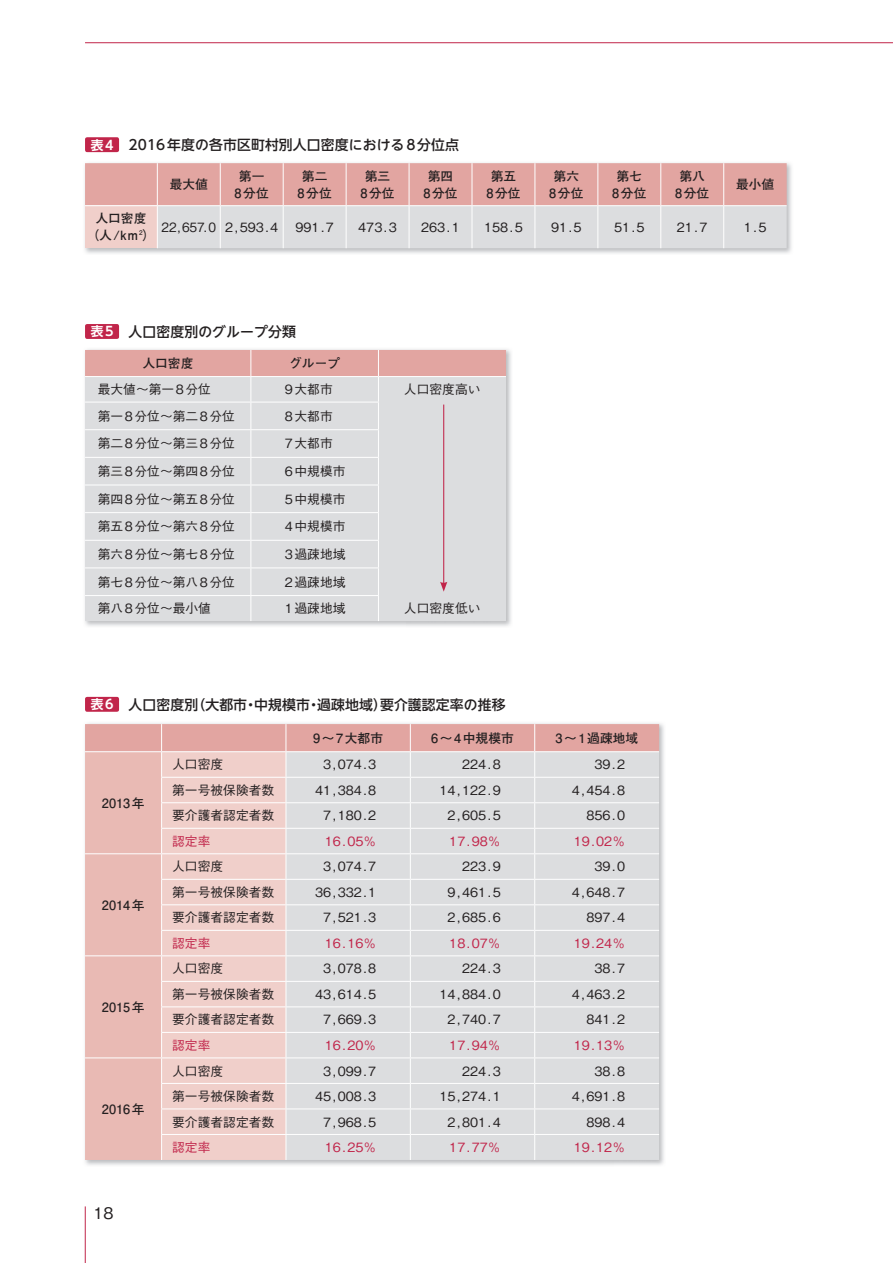
<style>
.page{position:relative;width:893px;height:1263px;background:#fff}
.page>*{position:absolute;margin:0;border:0;box-sizing:border-box;transform-origin:0 0}
.t1{font:500 15.9px "Gothic BBB Pro";color:#231f20}
.t2{font:500 13.8px "UD Shin Go NT Pro";letter-spacing:.01em;color:#231f20}
.t3{font:500 12.75px "Gothic BBB Pro";color:#231f20}
.t4{font:700 12.75px/17px "Futo Go B101 Pro";color:#231f20;text-align:center}
.t5{font:500 12.75px "Gothic BBB Pro";color:#c1254a}
.t6{font:500 12.75px "Gothic BBB Pro";letter-spacing:.06em;color:#231f20}
.t7{font:500 12.75px "Gothic BBB Pro";color:#231f20;scale:.95 1}
.s1{font-family:"UD Shin Go Pro De";font-weight:700;font-size:12.75px;color:#fff}
</style>
<div class="page">
<hr style="left:85px;top:1206px;width:1px;height:57px;background:#c1254a">
<hr style="left:85px;top:42px;width:808px;height:1px;background:#c1254a">
<div style="left:85px;top:137px;width:34px;height:15px;background:#c1254a;border-radius:2px"></div>
<img style="left:84px;top:163px;width:708px;height:91px">
<svg style="left:85px;top:163px;width:702px;height:85px;background:#e0c0bf"></svg>
<hr style="left:157px;top:163px;width:1px;height:42px;background:#fff">
<hr style="left:220px;top:163px;width:1px;height:42px;background:#fff">
<hr style="left:283px;top:163px;width:1px;height:42px;background:#fff">
<hr style="left:346px;top:163px;width:1px;height:42px;background:#fff">
<hr style="left:409px;top:163px;width:1px;height:42px;background:#fff">
<hr style="left:472px;top:163px;width:1px;height:42px;background:#fff">
<hr style="left:534px;top:163px;width:1px;height:42px;background:#fff">
<hr style="left:597px;top:163px;width:1px;height:42px;background:#fff">
<hr style="left:660px;top:163px;width:1px;height:42px;background:#fff">
<hr style="left:723px;top:163px;width:1px;height:42px;background:#fff">
<hr style="left:85px;top:205px;width:72px;height:1px;background:#fff">
<hr style="left:157px;top:205px;width:63px;height:1px;background:#fff">
<hr style="left:157px;top:206px;width:1px;height:42px;background:#fff">
<hr style="left:220px;top:205px;width:63px;height:1px;background:#fff">
<hr style="left:220px;top:206px;width:1px;height:42px;background:#fff">
<hr style="left:283px;top:205px;width:63px;height:1px;background:#fff">
<hr style="left:283px;top:206px;width:1px;height:42px;background:#fff">
<hr style="left:346px;top:205px;width:63px;height:1px;background:#fff">
<hr style="left:346px;top:206px;width:1px;height:42px;background:#fff">
<hr style="left:409px;top:205px;width:63px;height:1px;background:#fff">
<hr style="left:409px;top:206px;width:1px;height:42px;background:#fff">
<hr style="left:472px;top:205px;width:63px;height:1px;background:#fff">
<hr style="left:472px;top:206px;width:1px;height:42px;background:#fff">
<hr style="left:535px;top:205px;width:63px;height:1px;background:#fff">
<hr style="left:534px;top:206px;width:1px;height:42px;background:#fff">
<hr style="left:598px;top:205px;width:63px;height:1px;background:#fff">
<hr style="left:597px;top:206px;width:1px;height:42px;background:#fff">
<hr style="left:661px;top:205px;width:63px;height:1px;background:#fff">
<hr style="left:660px;top:206px;width:1px;height:42px;background:#fff">
<hr style="left:724px;top:205px;width:63px;height:1px;background:#fff">
<hr style="left:723px;top:206px;width:1px;height:42px;background:#fff">
<div style="left:85px;top:324px;width:34px;height:15px;background:#c1254a;border-radius:2px"></div>
<img style="left:85px;top:349px;width:426px;height:277px">
<svg style="left:85px;top:350px;width:421px;height:271px;background:#ddd8d9"></svg>
<div style="left:85px;top:697px;width:34px;height:15px;background:#c1254a;border-radius:2px"></div>
<img style="left:85px;top:723px;width:579px;height:442px">
<svg style="left:85px;top:724px;width:574px;height:436px;background:#e3d3d3"></svg>
<hr style="left:85px;top:853px;width:77px;height:1px;background:#fff">
<hr style="left:85px;top:955px;width:77px;height:1px;background:#fff">
<hr style="left:85px;top:1057px;width:77px;height:1px;background:#fff">
<p class="t2" style="left:91px;top:133px;width:370px"><span class="s1">表4</span> 2016年度の各市区町村別人口密度における8分位点</p>
<p class="t4" style="left:170px;top:174px;width:40px">最大値</p>
<p class="t4" style="left:235px;top:166px;width:36px">第一<br>8分位</p>
<p class="t4" style="left:298px;top:166px;width:36px">第二<br>8分位</p>
<p class="t4" style="left:360px;top:166px;width:36px">第三<br>8分位</p>
<p class="t4" style="left:423px;top:166px;width:36px">第四<br>8分位</p>
<p class="t4" style="left:486px;top:166px;width:36px">第五<br>8分位</p>
<p class="t4" style="left:549px;top:166px;width:36px">第六<br>8分位</p>
<p class="t4" style="left:612px;top:166px;width:36px">第七<br>8分位</p>
<p class="t4" style="left:675px;top:166px;width:36px">第八<br>8分位</p>
<p class="t4" style="left:736px;top:174px;width:40px">最小値</p>
<p class="t4" style="left:87px;top:208px;width:70px">人口密度<br>（人/ｋｍ<sup>2</sup>）</p>
<p class="t7" style="left:162px;top:217px;width:124px">22,657.0 2,593.4</p>
<p class="t3" style="left:295px;top:217px;width:40px">991.7</p>
<p class="t3" style="left:358px;top:217px;width:40px">473.3</p>
<p class="t3" style="left:421px;top:217px;width:40px">263.1</p>
<p class="t3" style="left:484px;top:217px;width:40px">158.5</p>
<p class="t3" style="left:551px;top:217px;width:32px">91.5</p>
<p class="t3" style="left:614px;top:217px;width:32px">51.5</p>
<p class="t3" style="left:677px;top:217px;width:32px">21.7</p>
<p class="t3" style="left:744px;top:217px;width:24px">1.5</p>
<p class="t2" style="left:91px;top:320px;width:207px"><span class="s1">表5</span> 人口密度別のグループ分類</p>
<p class="t4" style="left:142px;top:353px;width:53px">人口密度</p>
<p class="t4" style="left:289px;top:353px;width:53px">グループ</p>
<p class="t3" style="left:98px;top:379px;width:115px">最大値～第一8分位</p>
<p class="t3" style="left:285px;top:379px;width:49px">9大都市</p>
<p class="t3" style="left:404px;top:379px;width:78px">人口密度高い</p>
<p class="t6" style="left:98px;top:406px;width:139px">第一8分位～第二8分位</p>
<p class="t3" style="left:285px;top:406px;width:49px">8大都市</p>
<p class="t6" style="left:98px;top:433px;width:139px">第二8分位～第三8分位</p>
<p class="t3" style="left:285px;top:433px;width:49px">7大都市</p>
<p class="t6" style="left:98px;top:461px;width:139px">第三8分位～第四8分位</p>
<p class="t3" style="left:285px;top:461px;width:62px">6中規模市</p>
<p class="t6" style="left:98px;top:489px;width:139px">第四8分位～第五8分位</p>
<p class="t3" style="left:285px;top:489px;width:62px">5中規模市</p>
<p class="t6" style="left:98px;top:516px;width:139px">第五8分位～第六8分位</p>
<p class="t3" style="left:285px;top:516px;width:62px">4中規模市</p>
<p class="t6" style="left:98px;top:544px;width:139px">第六8分位～第七8分位</p>
<p class="t3" style="left:285px;top:544px;width:62px">3過疎地域</p>
<p class="t6" style="left:98px;top:572px;width:139px">第七8分位～第八8分位</p>
<p class="t3" style="left:285px;top:572px;width:62px">2過疎地域</p>
<p class="t3" style="left:98px;top:598px;width:115px">第八8分位～最小値</p>
<p class="t3" style="left:285px;top:598px;width:62px">1過疎地域</p>
<p class="t3" style="left:404px;top:598px;width:78px">人口密度低い</p>
<p class="t2" style="left:91px;top:693px;width:416px"><span class="s1">表6</span> 人口密度別（大都市・中規模市・過疎地域）要介護認定率の推移</p>
<p class="t4" style="left:313px;top:728px;width:71px">9～7大都市</p>
<p class="t4" style="left:431px;top:728px;width:84px">6～4中規模市</p>
<p class="t4" style="left:555px;top:728px;width:84px">3～1過疎地域</p>
<p class="t4" style="left:102px;top:793px;width:44px">2013年</p>
<p class="t4" style="left:102px;top:895px;width:44px">2014年</p>
<p class="t4" style="left:102px;top:997px;width:44px">2015年</p>
<p class="t4" style="left:102px;top:1099px;width:44px">2016年</p>
<p class="t1" style="left:94px;top:1200px;width:22px">18</p>
<p class="t3" style="left:172px;top:754px;width:53px">人口密度</p>
<p class="t3" style="left:323px;top:754px;width:55px">3,074.3</p>
<p class="t3" style="left:462px;top:754px;width:40px">224.8</p>
<p class="t3" style="left:594px;top:754px;width:32px">39.2</p>
<p class="t3" style="left:172px;top:780px;width:104px">第一号被保険者数</p>
<p class="t3" style="left:315px;top:780px;width:63px">41,384.8</p>
<p class="t3" style="left:439px;top:780px;width:63px">14,122.9</p>
<p class="t3" style="left:572px;top:780px;width:55px">4,454.8</p>
<p class="t3" style="left:172px;top:805px;width:104px">要介護者認定者数</p>
<p class="t3" style="left:323px;top:805px;width:55px">7,180.2</p>
<p class="t3" style="left:448px;top:805px;width:55px">2,605.5</p>
<p class="t3" style="left:586px;top:805px;width:40px">856.0</p>
<p class="t5" style="left:172px;top:831px;width:40px">認定率</p>
<p class="t5" style="left:325px;top:831px;width:53px">16.05％</p>
<p class="t5" style="left:449px;top:831px;width:53px">17.98％</p>
<p class="t5" style="left:574px;top:831px;width:53px">19.02％</p>
<p class="t3" style="left:172px;top:856px;width:53px">人口密度</p>
<p class="t3" style="left:323px;top:856px;width:55px">3,074.7</p>
<p class="t3" style="left:462px;top:856px;width:40px">223.9</p>
<p class="t3" style="left:594px;top:856px;width:32px">39.0</p>
<p class="t3" style="left:172px;top:882px;width:104px">第一号被保険者数</p>
<p class="t3" style="left:315px;top:882px;width:63px">36,332.1</p>
<p class="t3" style="left:448px;top:882px;width:55px">9,461.5</p>
<p class="t3" style="left:572px;top:882px;width:55px">4,648.7</p>
<p class="t3" style="left:172px;top:907px;width:104px">要介護者認定者数</p>
<p class="t3" style="left:323px;top:907px;width:55px">7,521.3</p>
<p class="t3" style="left:448px;top:907px;width:55px">2,685.6</p>
<p class="t3" style="left:586px;top:907px;width:40px">897.4</p>
<p class="t5" style="left:172px;top:933px;width:40px">認定率</p>
<p class="t5" style="left:325px;top:933px;width:53px">16.16％</p>
<p class="t5" style="left:449px;top:933px;width:53px">18.07％</p>
<p class="t5" style="left:574px;top:933px;width:53px">19.24％</p>
<p class="t3" style="left:172px;top:958px;width:53px">人口密度</p>
<p class="t3" style="left:323px;top:958px;width:55px">3,078.8</p>
<p class="t3" style="left:462px;top:958px;width:40px">224.3</p>
<p class="t3" style="left:594px;top:958px;width:32px">38.7</p>
<p class="t3" style="left:172px;top:984px;width:104px">第一号被保険者数</p>
<p class="t3" style="left:315px;top:984px;width:63px">43,614.5</p>
<p class="t3" style="left:439px;top:984px;width:63px">14,884.0</p>
<p class="t3" style="left:572px;top:984px;width:55px">4,463.2</p>
<p class="t3" style="left:172px;top:1009px;width:104px">要介護者認定者数</p>
<p class="t3" style="left:323px;top:1009px;width:55px">7,669.3</p>
<p class="t3" style="left:448px;top:1009px;width:55px">2,740.7</p>
<p class="t3" style="left:586px;top:1009px;width:40px">841.2</p>
<p class="t5" style="left:172px;top:1035px;width:40px">認定率</p>
<p class="t5" style="left:325px;top:1035px;width:53px">16.20％</p>
<p class="t5" style="left:449px;top:1035px;width:53px">17.94％</p>
<p class="t5" style="left:574px;top:1035px;width:53px">19.13％</p>
<p class="t3" style="left:172px;top:1060px;width:53px">人口密度</p>
<p class="t3" style="left:323px;top:1060px;width:55px">3,099.7</p>
<p class="t3" style="left:462px;top:1060px;width:40px">224.3</p>
<p class="t3" style="left:594px;top:1060px;width:32px">38.8</p>
<p class="t3" style="left:172px;top:1086px;width:104px">第一号被保険者数</p>
<p class="t3" style="left:315px;top:1086px;width:63px">45,008.3</p>
<p class="t3" style="left:439px;top:1086px;width:63px">15,274.1</p>
<p class="t3" style="left:572px;top:1086px;width:55px">4,691.8</p>
<p class="t3" style="left:172px;top:1111px;width:104px">要介護者認定者数</p>
<p class="t3" style="left:323px;top:1111px;width:55px">7,968.5</p>
<p class="t3" style="left:448px;top:1111px;width:55px">2,801.4</p>
<p class="t3" style="left:586px;top:1111px;width:40px">898.4</p>
<p class="t5" style="left:172px;top:1137px;width:40px">認定率</p>
<p class="t5" style="left:325px;top:1137px;width:53px">16.25％</p>
<p class="t5" style="left:449px;top:1137px;width:53px">17.77％</p>
<p class="t5" style="left:574px;top:1137px;width:53px">19.12％</p>
</div>
